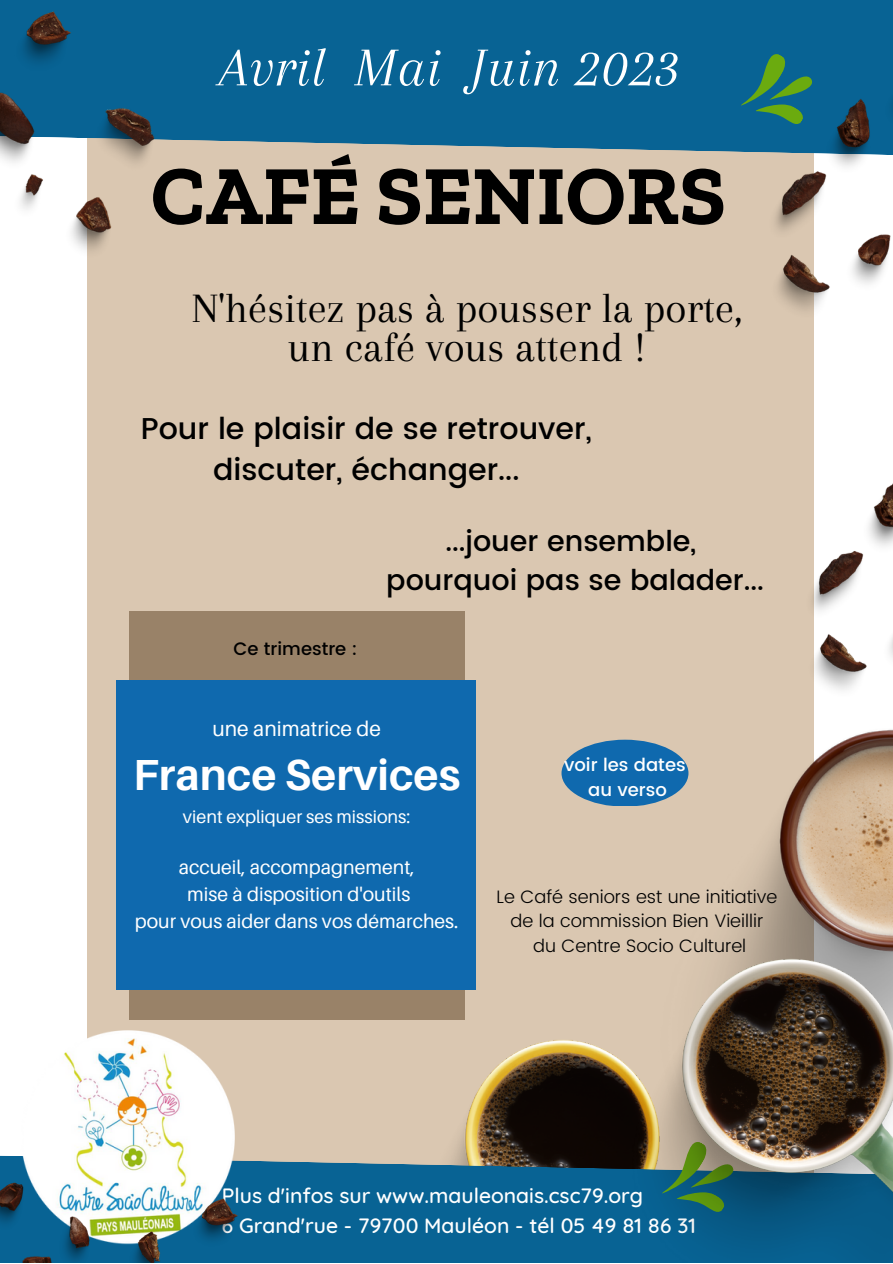
<style>
.page{position:relative;width:893px;height:1264px;background:#fff}
.page>*{position:absolute;margin:0;border:0;box-sizing:border-box;transform-origin:0 0}
.t1{font:700 83.85px "Zilla Slab";color:#000}
.t2{font:italic 56.55px "Arapey";color:#fff}
.t3{font:700 43.5px "Aileron";color:#fff}
.t4{font:43.35px/38.2px "Arapey";color:#000;text-align:center}
.t5{font:500 30.15px/41.5px "Poppins";color:#000;text-align:center}
.t6{font:500 28.65px/39.3px "Poppins";color:#000;text-align:center}
.t7{font:500 21.15px/29.2px "Quicksand";color:#fff}
.t8{font:21px "Aileron";color:#fff}
.t9{font:19.5px/27px "Aileron";color:#fff;text-align:center}
.t10{font:300 18px/24.8px "Poppins";color:#000;text-align:center}
.t11{font:18px "Aileron";color:#fff}
.t12{font:500 18px/24.8px "Poppins";color:#fff;text-align:center}
.t13{font:500 18px "Poppins";color:#000}
</style>
<div class="page">
<div style="left:87px;top:126px;width:726px;height:1136px;background:#dac7b1"></div>
<div style="left:155px;top:0;width:737px;height:153px;background:#086394"></div>
<svg style="left:740px;top:51px;width:80px;height:84px"></svg>
<img style="left:454px;top:1040px;width:173px;height:114px">
<svg style="left:0;top:1154px;width:627px;height:108px;fill:#086394"></svg>
<img style="left:19px;top:1030px;width:220px;height:151px">
<img style="left:653px;top:725px;width:239px;height:233px">
<img style="left:0;top:1181px;width:305px;height:81px">
<img style="left:812px;top:442px;width:80px;height:269px">
<img style="left:0;top:0;width:155px;height:251px">
<img style="left:766px;top:63px;width:126px;height:268px">
<img style="left:627px;top:958px;width:265px;height:304px">
<div style="left:129px;top:611px;width:335px;height:408px;background:#998268"></div>
<div style="left:116px;top:680px;width:360px;height:310px;background:#0f69ae"></div>
<div style="left:561px;top:739px;width:127px;height:66px;background:#0f69ae;border-radius:50%"></div>
<h2 class="t2" style="left:220px;top:36px;width:462px">Avril Mai Juin 2023</h2>
<h1 class="t1" style="left:151px;top:145px;width:576px">CAFÉ SENIORS</h1>
<h3 class="t4" style="left:191px;top:289px;width:552px">N'hésitez pas à pousser la porte, un café vous attend !</h3>
<h3 class="t5" style="left:141px;top:407px;width:452px">Pour le plaisir de se retrouver, discuter, échanger...</h3>
<p class="t13" style="left:233px;top:638px;width:125px">Ce trimestre :</p>
<h3 class="t6" style="left:386px;top:521px;width:379px">...jouer ensemble, pourquoi pas se balader...</h3>
<p class="t8" style="left:212px;top:715px;width:170px">une animatrice de</p>
<h3 class="t3" style="left:133px;top:747px;width:328px">France Services</h3>
<p class="t11" style="left:183px;top:806px;width:229px">vient expliquer ses missions:</p>
<p class="t9" style="left:135px;top:853px;width:325px">accueil, accompagnement,<br>mise à disposition d'outils<br>pour vous aider dans vos démarches.</p>
<p class="t12" style="left:564px;top:752px;width:123px">voir les dates au verso</p>
<p class="t10" style="left:496px;top:884px;width:282px">Le Café seniors est une initiative de la commission Bien Vieillir<br>du Centre Socio Culturel</p>
<p class="t7" style="left:222px;top:1180px;width:475px">Plus d'infos sur www.mauleonais.csc79.org<br>6 Grand'rue - 79700 Mauléon - tél 05 49 81 86 31</p>
</div>
